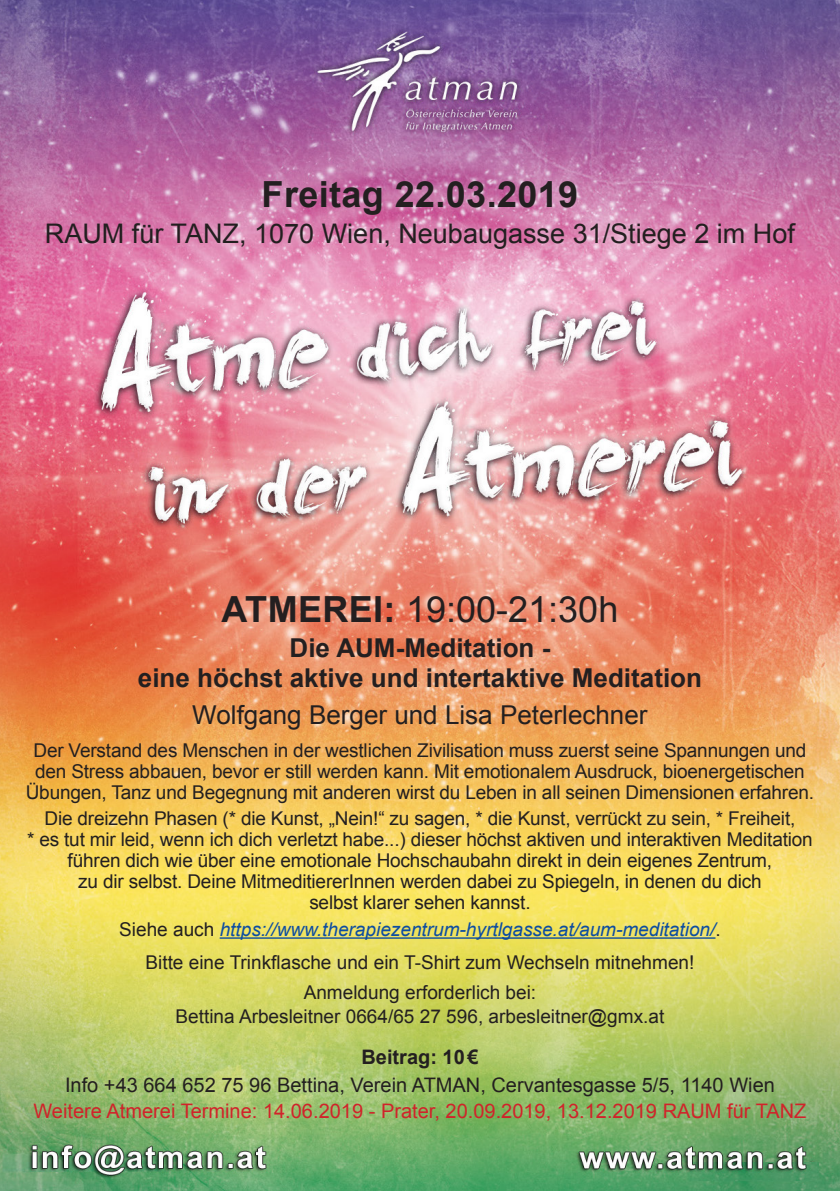
<style>
.page{position:relative;width:840px;height:1191px;background:#fff}
.page>*{position:absolute;margin:0;border:0;box-sizing:border-box;transform-origin:0 0}
.t1{font:36px "Arial";color:#231f20}
.t2{font:700 36px "Arial";letter-spacing:.01em;color:#231f20}
.t3{font:27px "Arial";color:#231f20}
.t4{font:700 26px/30px "Arial";color:#231f20;text-align:center}
.t5{font:26px "Arial";color:#231f20}
.t6{font:20px "Arial";color:#d1232a}
.t7{font:20px "Arial";color:#231f20}
.t8{font:700 20px "Arial";color:#231f20}
.t9{font:19px/21px "Arial";letter-spacing:-.01em;color:#231f20;text-align:center}
.s1{font-weight:700}
.s2{font-style:italic;color:#0d4da1}
</style>
<div class="page">
<img style="left:0;top:0;width:839px;height:1191px">
<hr style="left:219px;top:937px;width:496px;height:1px;background:#0d4da1">
<h1 class="t2" style="left:261px;top:170px;width:318px">Freitag 22.03.2019</h1>
<h2 class="t3" style="left:45px;top:216px;width:751px">RAUM für TANZ, 1070 Wien, Neubaugasse 31/Stiege 2 im Hof</h2>
<h1 class="t1" style="left:221px;top:585px;width:398px"><span class="s1">ATMEREI:</span> 19:00-21:30h</h1>
<h3 class="t4" style="left:138px;top:634px;width:565px">Die AUM-Meditation -<br>eine höchst aktive und intertaktive Meditation</h3>
<h3 class="t5" style="left:192px;top:698px;width:456px">Wolfgang Berger und Lisa Peterlechner</h3>
<p class="t9" style="left:26px;top:739px;width:789px">Der Verstand des Menschen in der westlichen Zivilisation muss zuerst seine Spannungen und den Stress abbauen, bevor er still werden kann. Mit emotionalem Ausdruck, bioenergetischen<br>Übungen, Tanz und Begegnung mit anderen wirst du Leben in all seinen Dimensionen erfahren.</p>
<p class="t9" style="left:27px;top:808px;width:786px">Die dreizehn Phasen (* die Kunst, „Nein!“ zu sagen, * die Kunst, verrückt zu sein, * Freiheit,<br>* es tut mir leid, wenn ich dich verletzt habe...) dieser höchst aktiven und interaktiven Meditation führen dich wie über eine emotionale Hochschaubahn direkt in dein eigenes Zentrum,<br>zu dir selbst. Deine MitmeditiererInnen werden dabei zu Spiegeln, in denen du dich<br>selbst klarer sehen kannst.</p>
<p class="t9" style="left:119px;top:913px;width:602px;line-height:33.4px">Siehe auch <span class="s2">https://www.therapiezentrum-hyrtlgasse.at/aum-meditation/</span>.<br>Bitte eine Trinkflasche und ein T-Shirt zum Wechseln mitnehmen!</p>
<p class="t9" style="left:175px;top:980px;width:490px;line-height:24px">Anmeldung erforderlich bei:<br>Bettina Arbesleitner 0664/65 27 596, arbesleitner@gmx.at</p>
<p class="t8" style="left:361px;top:1043px;width:118px">Beitrag: 10€</p>
<p class="t7" style="left:65px;top:1071px;width:711px">Info +43 664 652 75 96 Bettina, Verein ATMAN, Cervantesgasse 5/5, 1140 Wien</p>
<p class="t6" style="left:33px;top:1097px;width:774px">Weitere Atmerei Termine: 14.06.2019 - Prater, 20.09.2019, 13.12.2019 RAUM für TANZ</p>
</div>
